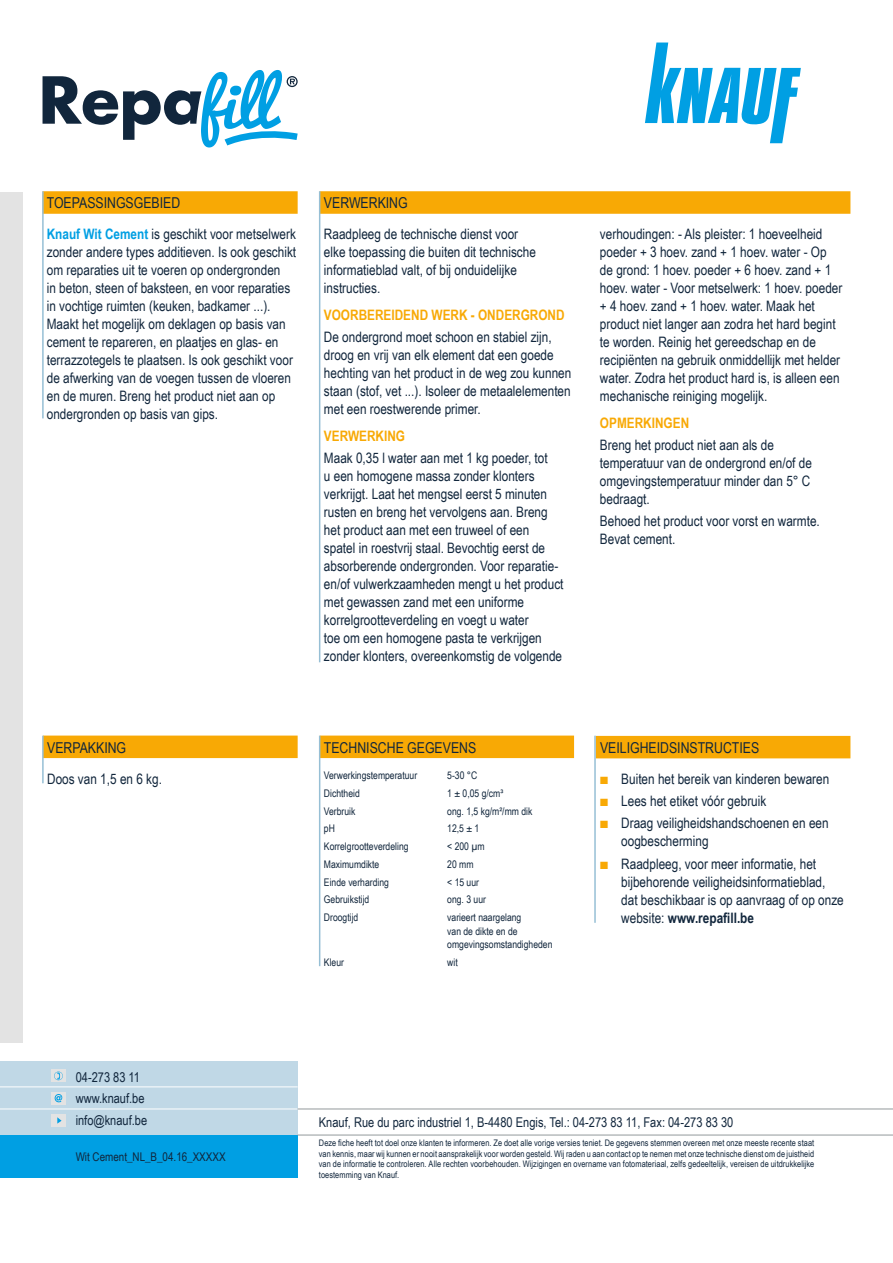
<style>
.page{position:relative;width:893px;height:1263px;background:#fff}
.page>*{position:absolute;margin:0;border:0;box-sizing:border-box;transform-origin:0 0}
.t1{font:15px "Arial Narrow";color:#11263c}
.t2{font:14.4px/18px "Arial Narrow";color:#11263c}
.t3{font:700 14.4px "Arial Narrow";color:#f8a905}
.t4{font:13.5px/21.5px "Arial Narrow";color:#11263c}
.t5{font:12px "Arial Narrow";color:#11263c}
.t6{font:10.5px/13.5px "Arial Narrow";color:#11263c}
.t7{font:9px/10.5px "Arial Narrow";letter-spacing:.01em;color:#11263c;text-align:justify}
.s1{font-weight:700;color:#009fe3}
.s2{color:#f8a905}
.s3{font-weight:700}
</style>
<div class="page">
<div style="left:0;top:192px;width:22px;height:850px;background:#e3e3e3"></div>
<div style="left:0;top:1061px;width:298px;height:74px;background:#c0d8e6"></div>
<div style="left:0;top:1135px;width:298px;height:43px;background:#009fe3"></div>
<hr style="left:0;top:1108px;width:298px;height:1px;background:#fff">
<hr style="left:0;top:1086px;width:298px;height:1px;background:#fff">
<hr style="left:298px;top:1108px;width:595px;height:1px;background:#93999c">
<hr style="left:298px;top:1135px;width:595px;height:1px;background:#93999c">
<div style="left:51px;top:1114px;width:15px;height:13px;background:#e3e3e3"></div>
<svg style="left:57px;top:1117px;width:5px;height:6px"></svg>
<div style="left:51px;top:1092px;width:15px;height:12px;background:#e3e3e3"></div>
<svg style="left:55px;top:1094px;width:7px;height:8px"></svg>
<div style="left:51px;top:1069px;width:15px;height:13px;background:#e3e3e3"></div>
<svg style="left:54px;top:1071px;width:9px;height:9px"></svg>
<svg style="left:43px;top:70px;width:255px;height:77px"></svg>
<svg style="left:645px;top:43px;width:156px;height:100px"></svg>
<div style="left:43px;top:191px;width:255px;height:23px;background:#f8a905"></div>
<div style="left:596px;top:736px;width:254px;height:22px;background:#f8a905"></div>
<div style="left:320px;top:191px;width:530px;height:23px;background:#f8a905"></div>
<div style="left:43px;top:735px;width:255px;height:23px;background:#f8a905"></div>
<div style="left:320px;top:735px;width:254px;height:23px;background:#f8a905"></div>
<hr style="left:42px;top:191px;width:2px;height:227px;background:#96bfd5">
<hr style="left:594px;top:736px;width:2px;height:187px;background:#96bfd5">
<hr style="left:319px;top:191px;width:1px;height:471px;background:#96bfd5">
<hr style="left:42px;top:736px;width:2px;height:47px;background:#96bfd5">
<hr style="left:319px;top:736px;width:1px;height:230px;background:#96bfd5">
<p class="t1" style="left:47px;top:192px;width:135px">TOEPASSINGSGEBIED</p>
<p class="t2" style="left:47px;top:225px;width:251px"><span class="s1">Knauf Wit Cement</span> is geschikt voor metselwerk zonder andere types additieven. Is ook geschikt om reparaties uit te voeren op ondergronden<br>in beton, steen of baksteen, en voor reparaties in vochtige ruimten (keuken, badkamer ...).<br>Maakt het mogelijk om deklagen op basis van cement te repareren, en plaatjes en glas- en terrazzotegels te plaatsen. Is ook geschikt voor de afwerking van de voegen tussen de vloeren en de muren. Breng het product niet aan op ondergronden op basis van gips.</p>
<p class="t1" style="left:324px;top:192px;width:85px">VERWERKING</p>
<p class="t2" style="left:324px;top:225px;width:214px">Raadpleeg de technische dienst voor elke toepassing die buiten dit technische informatieblad valt, of bij onduidelijke instructies.</p>
<p class="t3" style="left:324px;top:304px;width:242px">VOORBEREIDEND WERK - ONDERGROND</p>
<p class="t2" style="left:324px;top:327px;width:249px">De ondergrond moet schoon en stabiel zijn, droog en vrij van elk element dat een goede hechting van het product in de weg zou kunnen staan (stof, vet ...). Isoleer de metaalelementen met een roestwerende primer.</p>
<p class="t3" style="left:324px;top:424px;width:83px">VERWERKING</p>
<p class="t2" style="left:324px;top:448px;width:241px">Maak 0,35 l water aan met 1 kg poeder, tot<br>u een homogene massa zonder klonters verkrijgt. Laat het mengsel eerst 5 minuten rusten en breng het vervolgens aan. Breng het product aan met een truweel of een spatel in roestvrij staal. Bevochtig eerst de absorberende ondergronden. Voor reparatie&shy;en/of vulwerkzaamheden mengt u het product met gewassen zand met een uniforme korrelgrootteverdeling en voegt u water<br>toe om een homogene pasta te verkrijgen zonder klonters, overeenkomstig de volgende</p>
<p class="t2" style="left:600px;top:225px;width:244px">verhoudingen: - Als pleister: 1 hoeveelheid poeder + 3 hoev. zand + 1 hoev. water - Op de grond: 1 hoev. poeder + 6 hoev. zand + 1 hoev. water - Voor metselwerk: 1 hoev. poeder + 4 hoev. zand + 1 hoev. water. Maak het product niet langer aan zodra het hard begint te worden. Reinig het gereedschap en de recipiënten na gebruik onmiddellijk met helder water. Zodra het product hard is, is alleen een mechanische reiniging mogelijk.</p>
<p class="t3" style="left:600px;top:412px;width:91px">OPMERKINGEN</p>
<p class="t2" style="left:600px;top:435px;width:214px">Breng het product niet aan als de temperatuur van de ondergrond en/of de omgevingstemperatuur minder dan 5° C bedraagt.</p>
<p class="t2" style="left:600px;top:512px;width:221px">Behoed het product voor vorst en warmte.<br>Bevat cement.</p>
<p class="t1" style="left:47px;top:736px;width:81px">VERPAKKING</p>
<p class="t2" style="left:47px;top:769px;width:116px">Doos van 1,5 en 6 kg.</p>
<p class="t1" style="left:324px;top:736px;width:154px">TECHNISCHE GEGEVENS</p>
<p class="t6" style="left:324px;top:768px;width:95px">Verwerkingstemperatuur</p>
<p class="t6" style="left:447px;top:768px;width:32px">5-30 °C</p>
<p class="t6" style="left:324px;top:786px;width:37px">Dichtheid</p>
<p class="t6" style="left:447px;top:786px;width:58px">1 ± 0,05 g/cm³</p>
<p class="t6" style="left:324px;top:804px;width:33px">Verbruik</p>
<p class="t6" style="left:447px;top:804px;width:87px">ong. 1,5 kg/m²/mm dik</p>
<p class="t6" style="left:324px;top:821px;width:13px">pH</p>
<p class="t6" style="left:447px;top:821px;width:34px">12,5 ± 1</p>
<p class="t6" style="left:324px;top:839px;width:86px">Korrelgrootteverdeling</p>
<p class="t6" style="left:447px;top:839px;width:39px">&lt; 200 µm</p>
<p class="t6" style="left:324px;top:857px;width:57px">Maximumdikte</p>
<p class="t6" style="left:447px;top:857px;width:28px">20 mm</p>
<p class="t6" style="left:324px;top:875px;width:67px">Einde verharding</p>
<p class="t6" style="left:447px;top:875px;width:33px">&lt; 15 uur</p>
<p class="t6" style="left:324px;top:892px;width:47px">Gebruikstijd</p>
<p class="t6" style="left:447px;top:892px;width:40px">ong. 3 uur</p>
<p class="t6" style="left:324px;top:910px;width:36px">Droogtijd</p>
<p class="t6" style="left:447px;top:910px;width:107px">varieert naargelang<br>van de dikte en de omgevingsomstandigheden</p>
<p class="t6" style="left:324px;top:955px;width:22px">Kleur</p>
<p class="t6" style="left:447px;top:955px;width:12px">wit</p>
<p class="t1" style="left:600px;top:737px;width:161px">VEILIGHEIDSINSTRUCTIES</p>
<p class="t2" style="left:600px;top:769px;width:231px"><span class="s2">■</span> Buiten het bereik van kinderen bewaren</p>
<p class="t2" style="left:600px;top:791px;width:168px"><span class="s2">■</span> Lees het etiket vóór gebruik</p>
<p class="t2" style="left:621px;top:814px;width:209px;text-indent:-21px"><span class="s2">■</span> Draag veiligheidshandschoenen en een oogbescherming</p>
<p class="t2" style="left:621px;top:854px;width:224px;text-indent:-21px"><span class="s2">■</span> Raadpleeg, voor meer informatie, het bijbehorende veiligheidsinformatieblad, dat beschikbaar is op aanvraag of op onze website: <span class="s3">www.repafill.be</span></p>
<p class="t4" style="left:76px;top:1065px;width:73px">04-273 83 11 www.knauf.be info@knauf.be</p>
<p class="t5" style="left:76px;top:1148px;width:151px">Wit Cement_NL_B_04.16_XXXXX</p>
<p class="t4" style="left:319px;top:1111px;width:416px">Knauf, Rue du parc industriel 1, B-4480 Engis, Tel.: 04-273 83 11, Fax: 04-273 83 30</p>
<p class="t7" style="left:319px;top:1138px;width:497px">Deze fiche heeft tot doel onze klanten te informeren. Ze doet alle vorige versies teniet. De gegevens stemmen overeen met onze meeste recente staat van kennis, maar wij kunnen er nooit aansprakelijk voor worden gesteld. Wij raden u aan contact op te nemen met onze technische dienst om de juistheid van de informatie te controleren. Alle rechten voorbehouden. Wijzigingen en overname van fotomateriaal, zelfs gedeeltelijk, vereisen de uitdrukkelijke toestemming van Knauf.</p>
</div>
